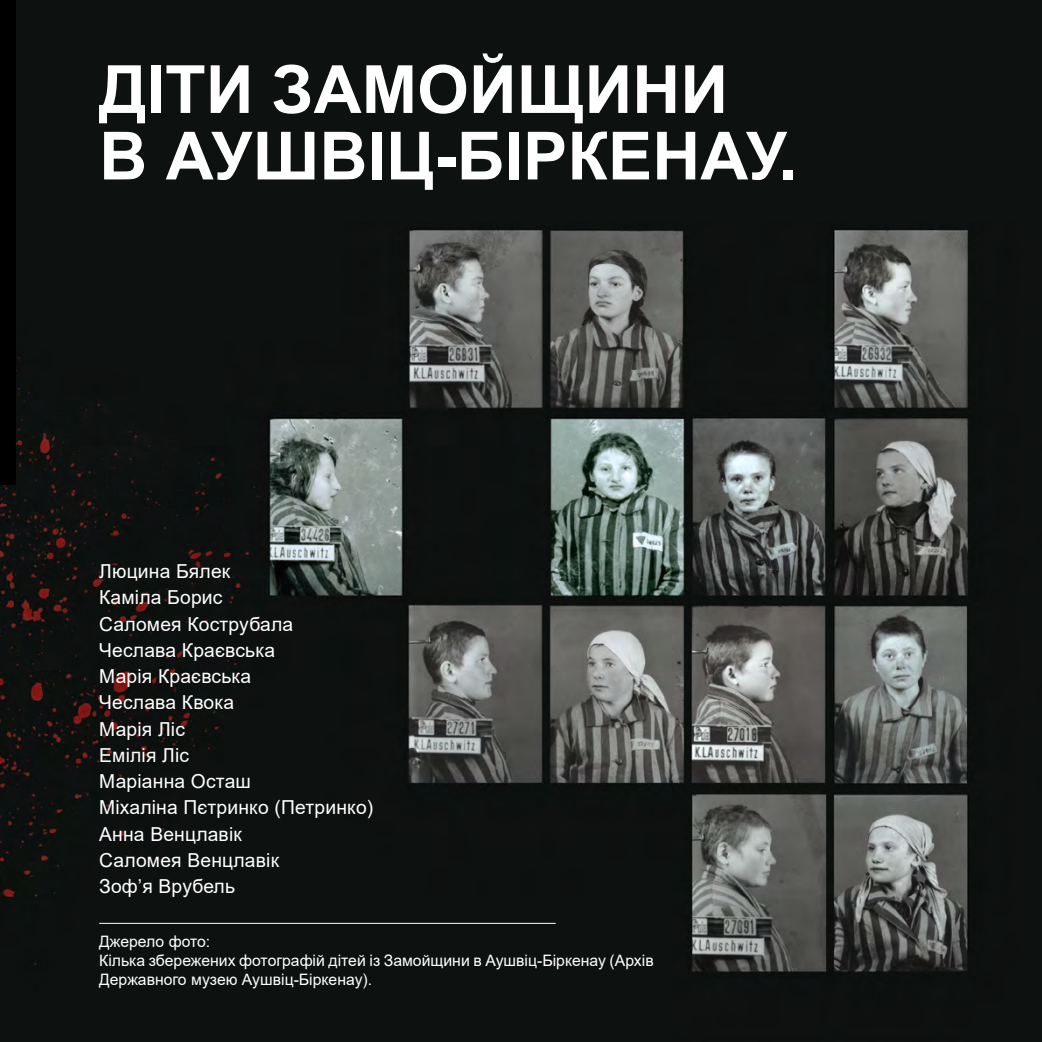
<style>
.page{position:relative;width:1042px;height:1042px;background:#fff}
.page>*{position:absolute;margin:0;border:0;box-sizing:border-box;transform-origin:0 0}
.t1{font:700 66.5px/66.5px "Arial";color:#fff}
.t2{font:19.25px/26.2px "Arial";letter-spacing:.01em;color:#fff}
.t3{font:15.75px/19.2px "Arial";color:#fff}
</style>
<div class="page">
<img style="left:0;top:0;width:1042px;height:1042px">
<hr style="left:99px;top:923px;width:457px;height:1px;background:#fff">
<div style="left:0;top:0;width:16px;height:484px;background:#000"></div>
<h1 class="t1" style="left:99px;top:57px;width:700px">ДІТИ ЗАМОЙЩИНИ<br>В АУШВІЦ-БІРКЕНАУ.</h1>
<p class="t2" style="left:99px;top:558px;width:276px">Люцина Бялек<br>Каміла Борис<br>Саломея Кострубала<br>Чеслава Краєвська<br>Марія Краєвська<br>Чеслава Квока<br>Марія Ліс<br>Емілія Ліс<br>Маріанна Осташ<br>Міхаліна Пєтринко (Петринко)<br>Анна Венцлавік<br>Саломея Венцлавік<br>Зофʼя Врубель</p>
<p class="t3" style="left:99px;top:931px;width:556px">Джерело фото:<br>Кілька збережених фотографій дітей із Замойщини в Аушвіц-Біркенау (Архів<br>Державного музею Аушвіц-Біркенау).</p>
</div>
